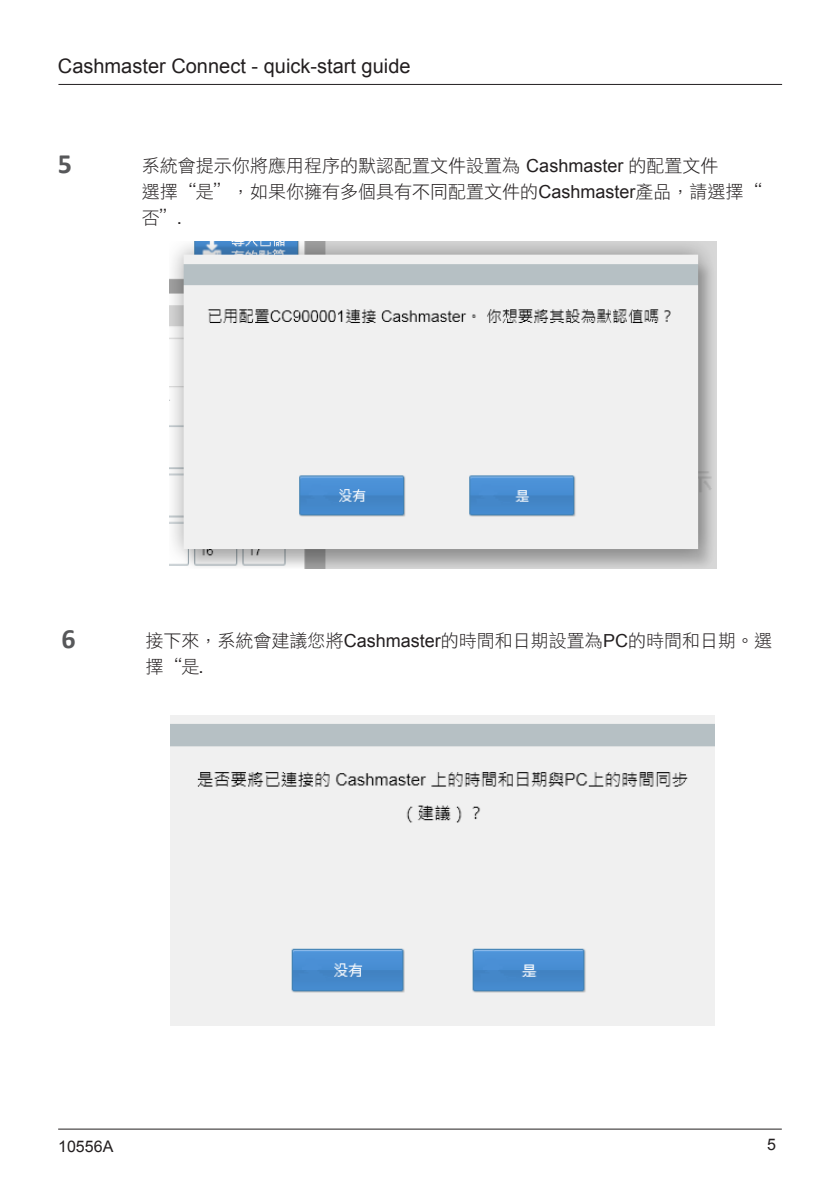
<style>
.page{position:relative;width:840px;height:1191px;background:#fff}
.page>*{position:absolute;margin:0;border:0;box-sizing:border-box;transform-origin:0 0}
.t1{font:700 28px "Calibri";color:#57585a}
.t2{font:20px "Arial";color:#231f20}
.t3{font:18px/26px "DF Li Hei Std W3";color:#231f20}
.t4{font:16px "Arial";color:#231f20}
.s1{font-family:"Arial"}
</style>
<div class="page">
<hr style="left:58px;top:1128px;width:723px;height:1px;background:#231f20">
<hr style="left:58px;top:84px;width:723px;height:1px;background:#231f20">
<img style="left:169px;top:241px;width:547px;height:327px">
<img style="left:171px;top:715px;width:543px;height:310px">
<p class="t2" style="left:58px;top:53px;width:354px">Cashmaster Connect - quick-start guide</p>
<p class="t1" style="left:58px;top:145px;width:16px">5</p>
<p class="t3" style="left:142px;top:152px;width:578px">系統會提示你將應用程序的默認配置文件設置為 <span class="s1">Cashmaster</span> 的配置文件</p>
<p class="t3" style="left:142px;top:178px;width:621px">選擇“是”，如果你擁有多個具有不同配置文件的<span class="s1">Cashmaster</span>產品，請選擇“否”.</p>
<p class="t1" style="left:61px;top:620px;width:16px">6</p>
<p class="t3" style="left:145px;top:627px;width:628px">接下來，系統會建議您將<span class="s1">Cashmaster</span>的時間和日期設置為<span class="s1">PC</span>的時間和日期。選擇“是.</p>
<p class="t4" style="left:58px;top:1135px;width:57px">10556A</p>
<p class="t4" style="left:766px;top:1134px;width:10px">5</p>
</div>
